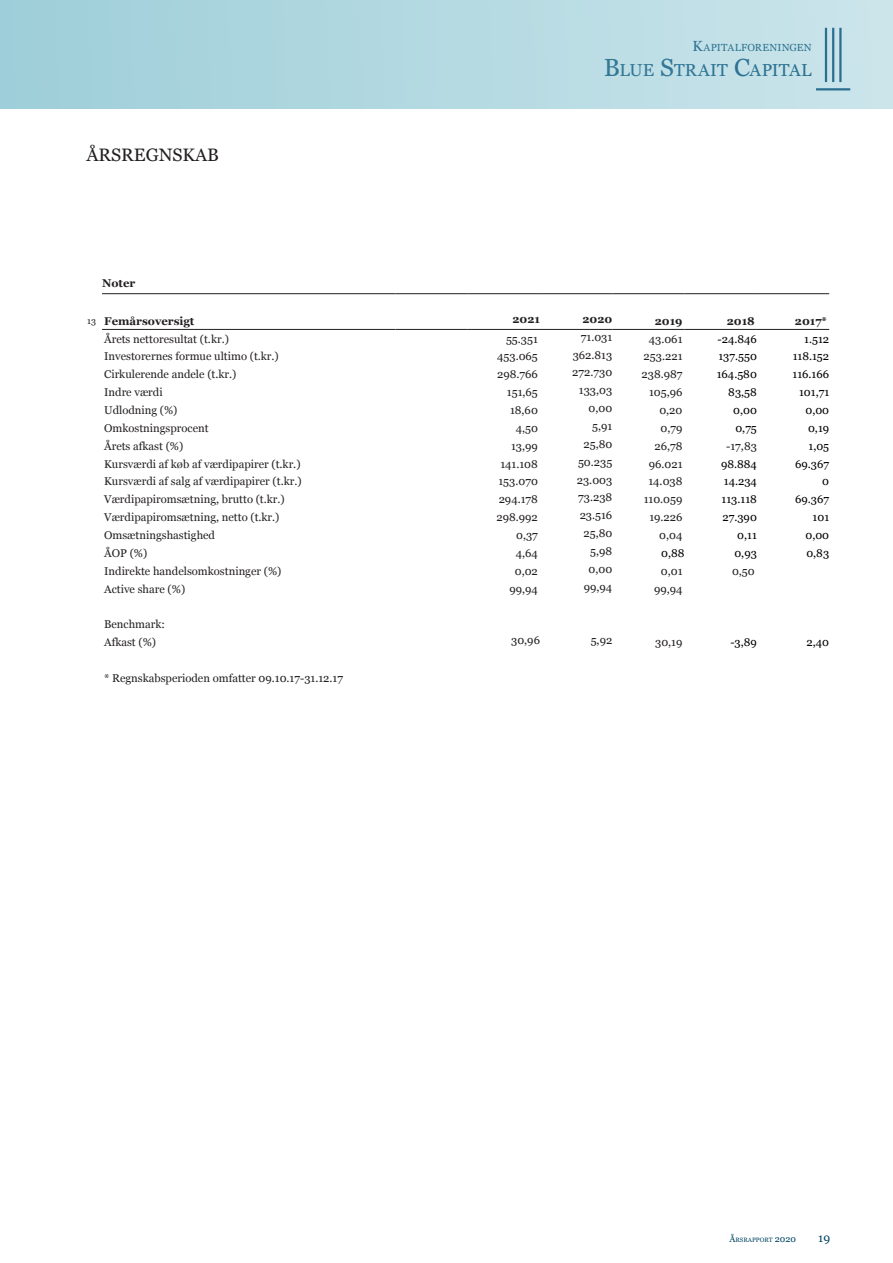
<style>
.page{position:relative;width:893px;height:1263px;background:#fff}
.page>*{position:absolute;margin:0;border:0;box-sizing:border-box;transform-origin:0 0}
.t1{font:18px "Georgia";color:#231f20}
.t2{font:17.4px "Georgia";letter-spacing:.015em;color:#02446f}
.t3{font:12px "Georgia";color:#004563}
.Brødtekst{font:11.25px "Georgia";color:#231f20}
.Brødtekst-2{font:11.25px "Georgia";color:#000}
.Brødtekst-3{font:700 11.25px "Georgia";color:#231f20}
.t4{font:10.2px "Georgia";letter-spacing:.025em;color:#02446f}
.t5{font:9px "Georgia";color:#231f20}
.t6{font:6.3px "Georgia";color:#004563}
.s1{font-size:14.7px}
.s2{font-size:24.75px}
.s3{font-size:9px}
</style>
<div class="page">
<div style="left:0;top:0;width:893px;height:108px;background:linear-gradient(to right,#9fcfda,#c9e3e9)"></div>
<hr style="left:540px;top:329px;width:72px;height:1px;background:#231f20">
<hr style="left:612px;top:329px;width:73px;height:1px;background:#231f20">
<hr style="left:102px;top:293px;width:293px;height:1px;background:#231f20">
<hr style="left:395px;top:293px;width:73px;height:1px;background:#231f20">
<hr style="left:468px;top:293px;width:72px;height:1px;background:#231f20">
<hr style="left:540px;top:293px;width:72px;height:1px;background:#231f20">
<hr style="left:612px;top:293px;width:73px;height:1px;background:#231f20">
<hr style="left:685px;top:293px;width:72px;height:1px;background:#231f20">
<hr style="left:757px;top:293px;width:72px;height:1px;background:#231f20">
<hr style="left:102px;top:329px;width:293px;height:1px;background:#231f20">
<hr style="left:395px;top:329px;width:73px;height:1px;background:#231f20">
<hr style="left:685px;top:329px;width:72px;height:1px;background:#231f20">
<hr style="left:757px;top:329px;width:72px;height:1px;background:#231f20">
<hr style="left:468px;top:329px;width:72px;height:1px;background:#231f20">
<p class="t1" style="left:86px;top:142px;width:134px">ÅRSREGNSKAB</p>
<p class="Brødtekst-3" style="left:102px;top:275px;width:35px">Noter</p>
<p class="t4" style="left:692px;top:40px;width:121px"><span class="s1">K</span>APITALFORENINGEN</p>
<h2 class="t2" style="left:604px;top:57px;width:209px"><span class="s2">B</span>LUE <span class="s2">S</span>TRAIT <span class="s2">C</span>APITAL</h2>
<p class="t5" style="left:87px;top:314px;width:10px">13</p>
<p class="Brødtekst-3" style="left:104px;top:312px;width:92px">Femårsoversigt</p>
<p class="Brødtekst-3" style="left:513px;top:310px;width:29px">2021</p>
<p class="Brødtekst-3" style="left:582px;top:310px;width:31px">2020</p>
<p class="Brødtekst-3" style="left:655px;top:312px;width:29px">2019</p>
<p class="Brødtekst-3" style="left:727px;top:312px;width:30px">2018</p>
<p class="Brødtekst-3" style="left:795px;top:312px;width:34px">2017*</p>
<p class="Brødtekst" style="left:104px;top:330px;width:126px">Årets nettoresultat (t.kr.)</p>
<p class="Brødtekst" style="left:506px;top:330px;width:33px">55.351</p>
<p class="Brødtekst" style="left:581px;top:329px;width:33px">71.031</p>
<p class="Brødtekst" style="left:649px;top:330px;width:35px">43.061</p>
<p class="Brødtekst-2" style="left:718px;top:330px;width:41px">-24.846</p>
<p class="Brødtekst-2" style="left:804px;top:330px;width:26px">1.512</p>
<p class="Brødtekst" style="left:104px;top:348px;width:176px">Investorernes formue ultimo (t.kr.)</p>
<p class="Brødtekst" style="left:497px;top:348px;width:42px">453.065</p>
<p class="Brødtekst" style="left:573px;top:346px;width:41px">362.813</p>
<p class="Brødtekst" style="left:644px;top:348px;width:40px">253.221</p>
<p class="Brødtekst-2" style="left:718px;top:348px;width:40px">137.550</p>
<p class="Brødtekst-2" style="left:793px;top:348px;width:38px">118.152</p>
<p class="Brødtekst" style="left:104px;top:366px;width:134px">Cirkulerende andele (t.kr.)</p>
<p class="Brødtekst" style="left:497px;top:366px;width:42px">298.766</p>
<p class="Brødtekst" style="left:572px;top:364px;width:42px">272.730</p>
<p class="Brødtekst" style="left:641px;top:366px;width:42px">238.987</p>
<p class="Brødtekst-2" style="left:717px;top:366px;width:42px">164.580</p>
<p class="Brødtekst-2" style="left:792px;top:366px;width:38px">116.166</p>
<p class="Brødtekst" style="left:104px;top:384px;width:60px">Indre værdi</p>
<p class="Brødtekst" style="left:507px;top:384px;width:32px">151,65</p>
<p class="Brødtekst" style="left:579px;top:382px;width:35px">133,03</p>
<p class="Brødtekst" style="left:649px;top:384px;width:35px">105,96</p>
<p class="Brødtekst-2" style="left:728px;top:384px;width:30px">83,58</p>
<p class="Brødtekst-2" style="left:799px;top:384px;width:32px">101,71</p>
<p class="Brødtekst" style="left:104px;top:402px;width:75px">Udlodning (%)</p>
<p class="Brødtekst" style="left:510px;top:402px;width:29px">18,60</p>
<p class="Brødtekst" style="left:589px;top:400px;width:25px">0,00</p>
<p class="Brødtekst" style="left:659px;top:402px;width:25px">0,20</p>
<p class="Brødtekst-2" style="left:733px;top:402px;width:25px">0,00</p>
<p class="Brødtekst-2" style="left:805px;top:402px;width:25px">0,00</p>
<p class="Brødtekst" style="left:104px;top:420px;width:106px">Omkostningsprocent</p>
<p class="Brødtekst" style="left:516px;top:420px;width:24px">4,50</p>
<p class="Brødtekst" style="left:592px;top:418px;width:22px">5,91</p>
<p class="Brødtekst" style="left:660px;top:420px;width:23px">0,79</p>
<p class="Brødtekst-2" style="left:735px;top:420px;width:23px">0,75</p>
<p class="Brødtekst-2" style="left:808px;top:420px;width:23px">0,19</p>
<p class="Brødtekst" style="left:104px;top:438px;width:81px">Årets afkast (%)</p>
<p class="Brødtekst" style="left:511px;top:438px;width:28px">13,99</p>
<p class="Brødtekst" style="left:583px;top:436px;width:30px">25,80</p>
<p class="Brødtekst" style="left:654px;top:438px;width:30px">26,78</p>
<p class="Brødtekst" style="left:726px;top:438px;width:32px">-17,83</p>
<p class="Brødtekst-2" style="left:808px;top:438px;width:22px">1,05</p>
<p class="Brødtekst" style="left:104px;top:455px;width:198px">Kursværdi af køb af værdipapirer (t.kr.)</p>
<p class="Brødtekst" style="left:500px;top:455px;width:39px">141.108</p>
<p class="Brødtekst" style="left:578px;top:454px;width:36px">50.235</p>
<p class="Brødtekst" style="left:649px;top:455px;width:35px">96.021</p>
<p class="Brødtekst-2" style="left:721px;top:455px;width:37px">98.884</p>
<p class="Brødtekst-2" style="left:795px;top:455px;width:35px">69.367</p>
<p class="Brødtekst" style="left:104px;top:473px;width:199px">Kursværdi af salg af værdipapirer (t.kr.)</p>
<p class="Brødtekst" style="left:498px;top:473px;width:41px">153.070</p>
<p class="Brødtekst" style="left:577px;top:471px;width:37px">23.003</p>
<p class="Brødtekst" style="left:648px;top:473px;width:36px">14.038</p>
<p class="Brødtekst-2" style="left:724px;top:473px;width:35px">14.234</p>
<p class="Brødtekst-2" style="left:822px;top:473px;width:8px">0</p>
<p class="Brødtekst" style="left:104px;top:491px;width:182px">Værdipapiromsætning, brutto (t.kr.)</p>
<p class="Brødtekst" style="left:499px;top:491px;width:41px">294.178</p>
<p class="Brødtekst" style="left:578px;top:489px;width:36px">73.238</p>
<p class="Brødtekst" style="left:644px;top:491px;width:40px">110.059</p>
<p class="Brødtekst-2" style="left:722px;top:491px;width:37px">113.118</p>
<p class="Brødtekst-2" style="left:795px;top:491px;width:35px">69.367</p>
<p class="Brødtekst" style="left:104px;top:509px;width:177px">Værdipapiromsætning, netto (t.kr.)</p>
<p class="Brødtekst" style="left:496px;top:509px;width:43px">298.992</p>
<p class="Brødtekst" style="left:580px;top:507px;width:34px">23.516</p>
<p class="Brødtekst" style="left:649px;top:509px;width:35px">19.226</p>
<p class="Brødtekst-2" style="left:722px;top:509px;width:36px">27.390</p>
<p class="Brødtekst-2" style="left:813px;top:509px;width:18px">101</p>
<p class="Brødtekst" style="left:104px;top:527px;width:112px">Omsætningshastighed</p>
<p class="Brødtekst" style="left:516px;top:527px;width:23px">0,37</p>
<p class="Brødtekst" style="left:583px;top:525px;width:30px">25,80</p>
<p class="Brødtekst" style="left:659px;top:527px;width:25px">0,04</p>
<p class="Brødtekst-2" style="left:737px;top:527px;width:21px">0,11</p>
<p class="Brødtekst-2" style="left:805px;top:527px;width:25px">0,00</p>
<p class="Brødtekst" style="left:104px;top:545px;width:45px">ÅOP (%)</p>
<p class="Brødtekst" style="left:516px;top:545px;width:24px">4,64</p>
<p class="Brødtekst" style="left:590px;top:543px;width:24px">5,98</p>
<p class="Brødtekst-2" style="left:661px;top:545px;width:25px">0,88</p>
<p class="Brødtekst-2" style="left:734px;top:545px;width:24px">0,93</p>
<p class="Brødtekst-2" style="left:806px;top:545px;width:24px">0,83</p>
<p class="Brødtekst" style="left:104px;top:563px;width:179px">Indirekte handelsomkostninger (%)</p>
<p class="Brødtekst" style="left:515px;top:563px;width:25px">0,02</p>
<p class="Brødtekst" style="left:589px;top:561px;width:25px">0,00</p>
<p class="Brødtekst" style="left:661px;top:563px;width:23px">0,01</p>
<p class="Brødtekst" style="left:732px;top:563px;width:24px">0,50</p>
<p class="Brødtekst" style="left:104px;top:580px;width:83px">Active share (%)</p>
<p class="Brødtekst" style="left:509px;top:580px;width:30px">99,94</p>
<p class="Brødtekst" style="left:584px;top:579px;width:30px">99,94</p>
<p class="Brødtekst" style="left:654px;top:580px;width:30px">99,94</p>
<p class="Brødtekst" style="left:104px;top:616px;width:62px">Benchmark:</p>
<p class="Brødtekst" style="left:104px;top:634px;width:53px">Afkast (%)</p>
<p class="Brødtekst" style="left:511px;top:632px;width:30px">30,96</p>
<p class="Brødtekst" style="left:591px;top:632px;width:23px">5,92</p>
<p class="Brødtekst" style="left:655px;top:634px;width:29px">30,19</p>
<p class="Brødtekst-2" style="left:730px;top:634px;width:28px">-3,89</p>
<p class="Brødtekst-2" style="left:807px;top:634px;width:24px">2,40</p>
<p class="Brødtekst" style="left:104px;top:670px;width:240px">* Regnskabsperioden omfatter 09.10.17-31.12.17</p>
<p class="t6" style="left:729px;top:1235px;width:68px"><span class="s3">Å</span>RSRAPPORT <span class="s3">2020</span></p>
<p class="t3" style="left:818px;top:1229px;width:13px">19</p>
</div>
